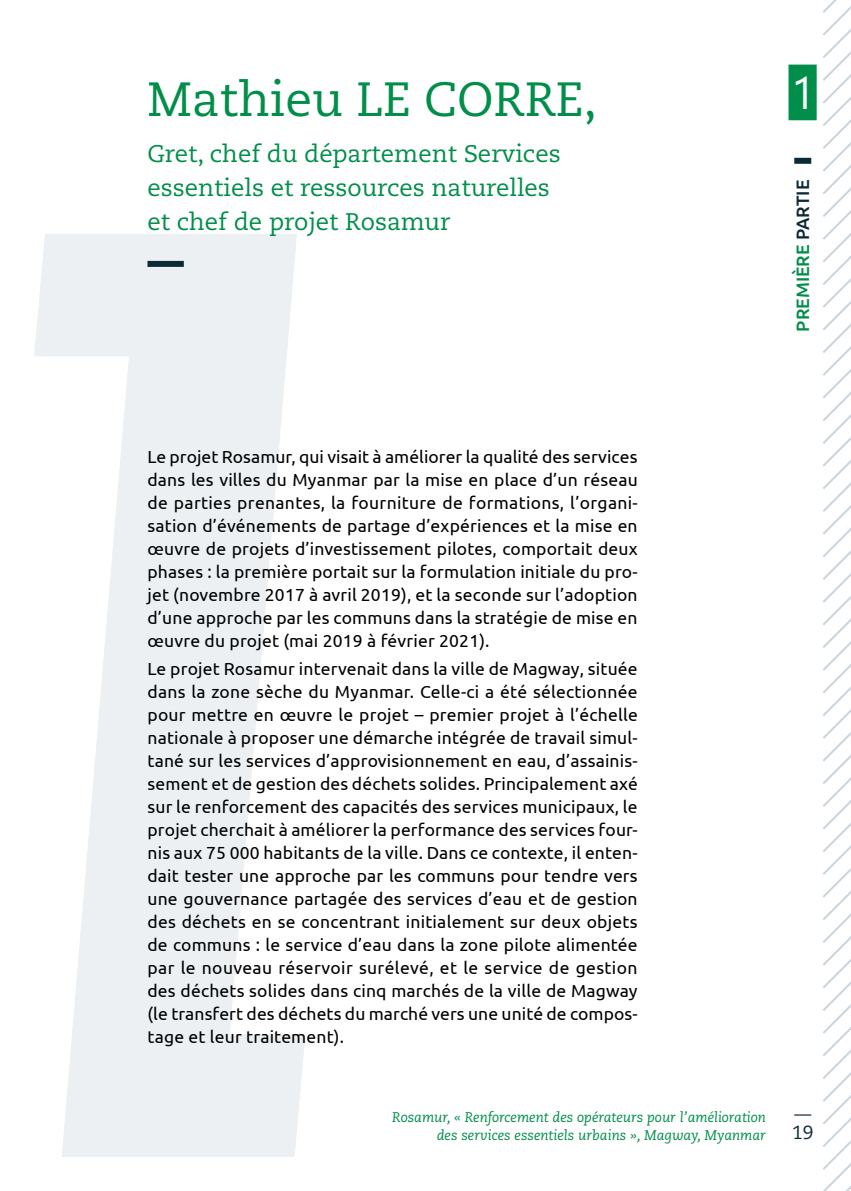
<style>
.page{position:relative;width:851px;height:1191px;background:#fff}
.page>*{position:absolute;margin:0;border:0;box-sizing:border-box;transform-origin:0 0}
.t1{font:48px "Caecilia LT Std";color:#008e4a}
.t2{font:24px/34px "Caecilia LT Std";color:#008e4a}
.t3{font:19px "Caecilia LT Std";color:#0b2a35}
.t4{font:500 18px "Ubuntu";color:#008e4a}
.t5{font:17.6px/23px "Ubuntu";letter-spacing:.01em;color:#000;text-align:justify}
.t6{font:italic 14px/17.6px "Caecilia LT Std";color:#008e4a;text-align:right}
.s1{color:#0b2a35}
</style>
<div class="page">
<svg style="left:34px;top:234px;width:271px;height:923px;fill:#ecf0f3"></svg>
<div style="left:147px;top:261px;width:37px;height:6px;background:#0b2a35"></div>
<svg style="left:794px;top:0;width:56px;height:1191px"></svg>
<h1 class="t1" style="left:147px;top:72px;width:450px">Mathieu LE CORRE,</h1>
<h2 class="t2" style="left:147px;top:137px;width:414px">Gret, chef du département Services essentiels et ressources naturelles et chef de projet Rosamur</h2>
<p class="t4" style="left:791px;top:331px;width:153px;rotate:-90deg">PREMIÈRE <span class="s1">PARTIE</span></p>
<p class="t5" style="left:147px;top:444px;width:491px">Le projet Rosamur, qui visait à améliorer la qualité des services dans les villes du Myanmar par la mise en place d’un réseau de parties prenantes, la fourniture de formations, l’organi&shy;sation d’événements de partage d’expériences et la mise en œuvre de projets d’investissement pilotes, comportait deux phases : la première portait sur la formulation initiale du pro&shy;jet (novembre 2017 à avril 2019), et la seconde sur l’adoption d’une approche par les communs dans la stratégie de mise en œuvre du projet (mai 2019 à février 2021).</p>
<p class="t5" style="left:147px;top:657px;width:492px">Le projet Rosamur intervenait dans la ville de Magway, située dans la zone sèche du Myanmar. Celle-ci a été sélectionnée pour mettre en œuvre le projet – premier projet à l’échelle nationale à proposer une démarche intégrée de travail simul&shy;tané sur les services d’approvisionnement en eau, d’assainis&shy;sement et de gestion des déchets solides. Principalement axé sur le renforcement des capacités des services municipaux, le projet cherchait à améliorer la performance des services four&shy;nis aux 75 000 habitants de la ville. Dans ce contexte, il enten&shy;dait tester une approche par les communs pour tendre vers une gouvernance partagée des services d’eau et de gestion des déchets en se concentrant initialement sur deux objets de communs : le service d’eau dans la zone pilote alimentée par le nouveau réservoir surélevé, et le service de gestion des déchets solides dans cinq marchés de la ville de Magway (le transfert des déchets du marché vers une unité de compos&shy;tage et leur traitement).</p>
<p class="t6" style="left:392px;top:1109px;width:375px">Rosamur, « Renforcement des opérateurs pour l’amélioration des services essentiels urbains », Magway, Myanmar</p>
<p class="t3" style="left:792px;top:1121px;width:23px">19</p>
</div>
